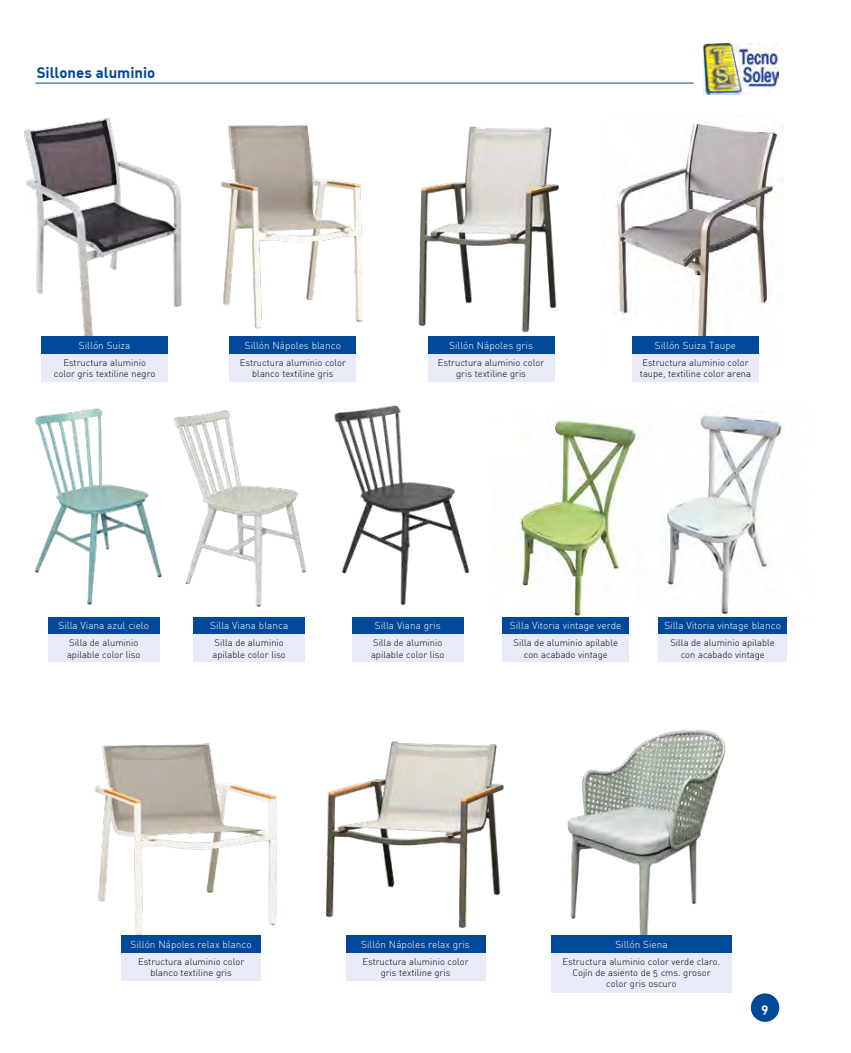
<style>
.page{position:relative;width:851px;height:1053px;background:#fff}
.page>*{position:absolute;margin:0;border:0;box-sizing:border-box;transform-origin:0 0}
.t1{font:700 15px "DIN Alternate";color:#00489a}
.t2{font:700 12.5px "DIN Alternate";color:#fff}
.t3{font:300 10px "DIN Alternate";color:#fff}
.t4{font:300 9.38px/11.2px "DIN Alternate";color:#000;text-align:center}
</style>
<div class="page">
<img style="left:24px;top:118px;width:158px;height:219px">
<img style="left:666px;top:415px;width:121px;height:210px">
<img style="left:520px;top:420px;width:117px;height:208px">
<img style="left:703px;top:44px;width:75px;height:50px">
<hr style="left:35px;top:83px;width:658px;height:1px;background:#00489a">
<div style="left:750px;top:993px;width:29px;height:28px;background:#00489a;border-radius:50%"></div>
<img style="left:34px;top:408px;width:128px;height:198px">
<img style="left:173px;top:410px;width:133px;height:197px">
<img style="left:334px;top:405px;width:135px;height:201px">
<img style="left:220px;top:123px;width:143px;height:206px">
<img style="left:418px;top:126px;width:141px;height:215px">
<img style="left:94px;top:743px;width:183px;height:192px">
<img style="left:325px;top:741px;width:180px;height:202px">
<img style="left:616px;top:123px;width:167px;height:245px">
<div style="left:41px;top:337px;width:127px;height:17px;background:#00489a"></div>
<div style="left:41px;top:354px;width:127px;height:28px;background:#e9eaf7"></div>
<div style="left:229px;top:337px;width:127px;height:17px;background:#00489a"></div>
<div style="left:229px;top:354px;width:127px;height:28px;background:#e9eaf7"></div>
<div style="left:427px;top:337px;width:127px;height:17px;background:#00489a"></div>
<div style="left:427px;top:354px;width:127px;height:28px;background:#e9eaf7"></div>
<div style="left:632px;top:337px;width:126px;height:17px;background:#00489a"></div>
<div style="left:632px;top:354px;width:126px;height:28px;background:#e9eaf7"></div>
<div style="left:48px;top:617px;width:112px;height:17px;background:#00489a"></div>
<div style="left:48px;top:634px;width:112px;height:28px;background:#e9eaf7"></div>
<div style="left:193px;top:617px;width:112px;height:17px;background:#00489a"></div>
<div style="left:193px;top:634px;width:112px;height:28px;background:#e9eaf7"></div>
<div style="left:352px;top:617px;width:111px;height:17px;background:#00489a"></div>
<div style="left:352px;top:634px;width:111px;height:28px;background:#e9eaf7"></div>
<div style="left:502px;top:617px;width:126px;height:17px;background:#00489a"></div>
<div style="left:502px;top:634px;width:126px;height:28px;background:#e9eaf7"></div>
<div style="left:658px;top:617px;width:128px;height:17px;background:#00489a"></div>
<div style="left:658px;top:634px;width:128px;height:28px;background:#e9eaf7"></div>
<div style="left:121px;top:935px;width:140px;height:18px;background:#00489a"></div>
<div style="left:121px;top:953px;width:140px;height:27px;background:#e9eaf7"></div>
<div style="left:346px;top:935px;width:139px;height:18px;background:#00489a"></div>
<div style="left:346px;top:953px;width:139px;height:27px;background:#e9eaf7"></div>
<img style="left:567px;top:730px;width:165px;height:229px">
<div style="left:551px;top:935px;width:180px;height:18px;background:#00489a"></div>
<div style="left:551px;top:953px;width:180px;height:39px;background:#e9eaf7"></div>
<h1 class="t1" style="left:37px;top:63px;width:120px">Sillones aluminio</h1>
<p class="t3" style="left:79px;top:339px;width:53px">Sillón Suiza</p>
<p class="t4" style="left:54px;top:357px;width:103px">Estructura aluminio color gris textiline negro</p>
<p class="t3" style="left:245px;top:339px;width:98px">Sillón Nápoles blanco</p>
<p class="t4" style="left:240px;top:357px;width:108px">Estructura aluminio color blanco textiline gris</p>
<p class="t3" style="left:449px;top:339px;width:85px">Sillón Nápoles gris</p>
<p class="t4" style="left:438px;top:357px;width:108px">Estructura aluminio color gris textiline gris</p>
<p class="t3" style="left:654px;top:339px;width:83px">Sillón Suiza Taupe</p>
<p class="t4" style="left:640px;top:357px;width:113px;text-align:left">Estructura aluminio color taupe, textiline color arena</p>
<p class="t3" style="left:58px;top:619px;width:92px">Silla Viana azul cielo</p>
<p class="t4" style="left:67px;top:637px;width:75px;text-align:left">Silla de aluminio apilable color liso</p>
<p class="t3" style="left:210px;top:619px;width:80px">Silla Viana blanca</p>
<p class="t4" style="left:212px;top:637px;width:75px;text-align:left">Silla de aluminio apilable color liso</p>
<p class="t3" style="left:375px;top:619px;width:67px">Silla Viana gris</p>
<p class="t4" style="left:371px;top:637px;width:75px;text-align:left">Silla de aluminio apilable color liso</p>
<p class="t3" style="left:510px;top:619px;width:113px">Silla Vitoria vintage verde</p>
<p class="t4" style="left:513px;top:637px;width:106px">Silla de aluminio apilable con acabado vintage</p>
<p class="t3" style="left:664px;top:619px;width:118px">Silla Vitoria vintage blanco</p>
<p class="t4" style="left:670px;top:637px;width:106px">Silla de aluminio apilable con acabado vintage</p>
<p class="t3" style="left:131px;top:938px;width:122px">Sillón Nápoles relax blanco</p>
<p class="t4" style="left:138px;top:955px;width:108px">Estructura aluminio color blanco textiline gris</p>
<p class="t3" style="left:361px;top:938px;width:110px">Sillón Nápoles relax gris</p>
<p class="t4" style="left:362px;top:955px;width:108px">Estructura aluminio color gris textiline gris</p>
<p class="t3" style="left:615px;top:938px;width:54px">Sillón Siena</p>
<p class="t4" style="left:562px;top:955px;width:159px">Estructura aluminio color verde claro.<br>Cojín de asiento de 5 cms. grosor color gris oscuro</p>
<h2 class="t2" style="left:761px;top:1000px;width:8px">9</h2>
</div>
